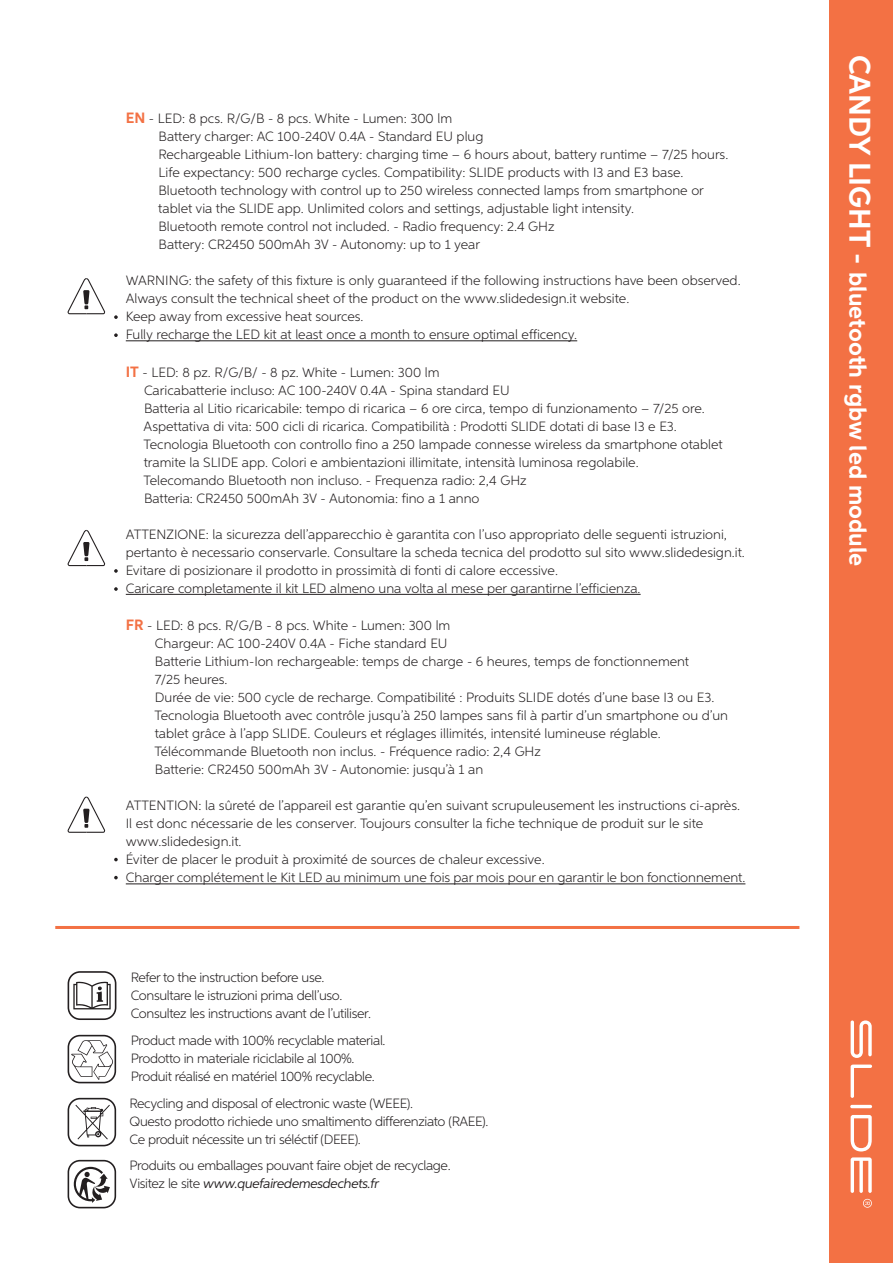
<style>
.page{position:relative;width:893px;height:1263px;background:#fff}
.page>*{position:absolute;margin:0;border:0;box-sizing:border-box;transform-origin:0 0}
.t1{font:700 24px "Aspira";color:#fff}
.t2{font:300 13.5px/18px "Aspira";color:#231f20}
.t3{font:300 13.5px/18px "Aspira";letter-spacing:-.025em;color:#231f20}
.s1{font-weight:700;font-size:15px;color:#f37144}
.s2{font-weight:400;font-style:italic}
.s3{font-size:30px}
</style>
<div class="page">
<div style="left:829px;top:0;width:64px;height:1263px;background:#f37144"></div>
<svg style="left:863px;top:1199px;width:9px;height:9px"></svg>
<hr style="left:850px;top:1105px;width:22px;height:3px;background:#fff;border-radius:2px">
<svg style="left:851px;top:1115px;width:21px;height:36px"></svg>
<svg style="left:851px;top:1064px;width:21px;height:34px"></svg>
<svg style="left:851px;top:1157px;width:21px;height:36px"></svg>
<svg style="left:851px;top:1020px;width:21px;height:38px"></svg>
<hr style="left:0;top:0;width:1px;height:1263px;background:#f37144">
<hr style="left:126px;top:340px;width:451px;height:1px;background:#231f20">
<hr style="left:126px;top:594px;width:515px;height:1px;background:#231f20">
<hr style="left:126px;top:883px;width:619px;height:1px;background:#231f20">
<svg style="left:68px;top:278px;width:37px;height:36px"></svg>
<svg style="left:68px;top:530px;width:37px;height:36px"></svg>
<svg style="left:68px;top:797px;width:37px;height:36px"></svg>
<svg style="left:114px;top:858px;width:4px;height:3px"></svg>
<svg style="left:114px;top:876px;width:4px;height:3px"></svg>
<svg style="left:114px;top:569px;width:4px;height:4px"></svg>
<svg style="left:114px;top:587px;width:4px;height:4px"></svg>
<svg style="left:114px;top:315px;width:4px;height:4px"></svg>
<svg style="left:114px;top:333px;width:4px;height:4px"></svg>
<svg style="left:68px;top:1098px;width:48px;height:48px"></svg>
<svg style="left:68px;top:1035px;width:48px;height:48px"></svg>
<svg style="left:68px;top:1160px;width:48px;height:48px"></svg>
<svg style="left:68px;top:971px;width:48px;height:49px"></svg>
<hr style="left:55px;top:926px;width:744px;height:3px;background:#f37144">
<p class="t2" style="left:158px;top:109px;width:571px;text-indent:-33px"><span class="s1">EN</span> - LED: 8 pcs. R/G/B - 8 pcs. White - Lumen: 300 lm<br>Battery charger: AC 100-240V 0.4A - Standard EU plug<br>Rechargeable Lithium-Ion battery: charging time – 6 hours about, battery runtime – 7/25 hours.<br>Life expectancy: 500 recharge cycles. Compatibility: SLIDE products with I3 and E3 base.<br>Bluetooth technology with control up to 250 wireless connected lamps from smartphone or tablet via the SLIDE app. Unlimited colors and settings, adjustable light intensity.<br>Bluetooth remote control not included. - Radio frequency: 2.4 GHz<br>Battery: CR2450 500mAh 3V - Autonomy: up to 1 year</p>
<p class="t2" style="left:126px;top:271px;width:616px">WARNING: the safety of this fixture is only guaranteed if the following instructions have been observed.<br>Always consult the technical sheet of the product on the www.slidedesign.it website.<br>Keep away from excessive heat sources.<br>Fully recharge the LED kit at least once a month to ensure optimal efficency.</p>
<p class="t2" style="left:144px;top:363px;width:581px;text-indent:-18px"><span class="s1">IT</span> - LED: 8 pz. R/G/B/ - 8 pz. White - Lumen: 300 lm<br>Caricabatterie incluso: AC 100-240V 0.4A - Spina standard EU<br>Batteria al Litio ricaricabile: tempo di ricarica – 6 ore circa, tempo di funzionamento – 7/25 ore.<br>Aspettativa di vita: 500 cicli di ricarica. Compatibilità : Prodotti SLIDE dotati di base I3 e E3.<br>Tecnologia Bluetooth con controllo fino a 250 lampade connesse wireless da smartphone otablet tramite la SLIDE app. Colori e ambientazioni illimitate, intensità luminosa regolabile.<br>Telecomando Bluetooth non incluso. - Frequenza radio: 2,4 GHz<br>Batteria: CR2450 500mAh 3V - Autonomia: fino a 1 anno</p>
<p class="t2" style="left:126px;top:525px;width:621px">ATTENZIONE: la sicurezza dell’apparecchio è garantita con l’uso appropriato delle seguenti istruzioni, pertanto è necessario conservarle. Consultare la scheda tecnica del prodotto sul sito www.slidedesign.it.<br>Evitare di posizionare il prodotto in prossimità di fonti di calore eccessive.<br>Caricare completamente il kit LED almeno una volta al mese per garantirne l’efficienza.</p>
<p class="t2" style="left:155px;top:616px;width:575px;text-indent:-29px"><span class="s1">FR</span> - LED: 8 pcs. R/G/B - 8 pcs. White - Lumen: 300 lm<br>Chargeur: AC 100-240V 0.4A - Fiche standard EU<br>Batterie Lithium-Ion rechargeable: temps de charge - 6 heures, temps de fonctionnement<br>7/25 heures.<br>Durée de vie: 500 cycle de recharge. Compatibilité : Produits SLIDE dotés d’une base I3 ou E3.<br>Tecnologia Bluetooth avec contrôle jusqu’à 250 lampes sans fil à partir d’un smartphone ou d’un tablet grâce à l’app SLIDE. Couleurs et réglages illimités, intensité lumineuse réglable.<br>Télécommande Bluetooth non inclus. - Fréquence radio: 2,4 GHz<br>Batterie: CR2450 500mAh 3V - Autonomie: jusqu’à 1 an</p>
<p class="t2" style="left:126px;top:796px;width:621px">ATTENTION: la sûreté de l’appareil est garantie qu’en suivant scrupuleusement les instructions ci-après.<br>Il est donc nécessarie de les conserver. Toujours consulter la fiche technique de produit sur le site www.slidedesign.it.<br>Éviter de placer le produit à proximité de sources de chaleur excessive.<br>Charger complétement le Kit LED au minimum une fois par mois pour en garantir le bon fonctionnement.</p>
<p class="t3" style="left:131px;top:968px;width:242px">Refer to the instruction before use.<br>Consultare le istruzioni prima dell’uso.<br>Consultez les instructions avant de l’utiliser.</p>
<p class="t3" style="left:131px;top:1031px;width:256px">Product made with 100% recyclable material.<br>Prodotto in materiale riciclabile al 100%.<br>Produit réalisé en matériel 100% recyclable.</p>
<p class="t3" style="left:130px;top:1094px;width:360px">Recycling and disposal of electronic waste (WEEE).<br>Questo prodotto richiede uno smaltimento differenziato (RAEE).<br>Ce produit nécessite un tri séléctif (DEEE).</p>
<p class="t3" style="left:130px;top:1156px;width:323px">Produits ou emballages pouvant faire objet de recyclage.<br>Visitez le site <span class="s2">www.quefairedemesdechets.fr</span></p>
<h1 class="t1" style="left:873px;top:55px;width:513px;rotate:90deg"><span class="s3">CANDY LIGHT -</span> bluetooth rgbw led module</h1>
</div>
